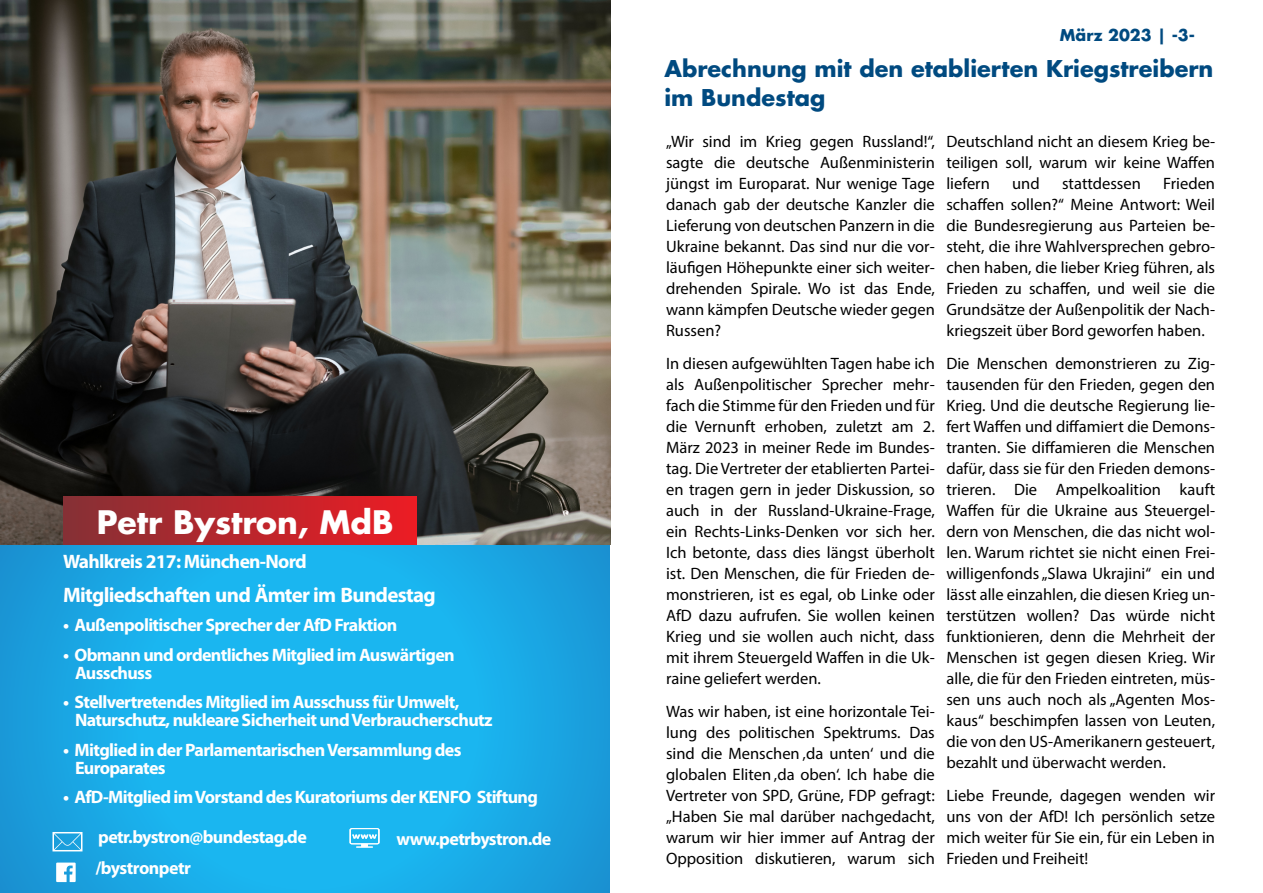
<style>
.page{position:relative;width:1263px;height:893px;background:#fff}
.page>*{position:absolute;margin:0;border:0;box-sizing:border-box;transform-origin:0 0}
.t1{font:700 31.5px "Futura Std";color:#fff}
.t2{font:700 22.5px/29.1px "Futura Std";color:#004a80}
.t3{font:700 21px "Myriad Pro";letter-spacing:-.035em;color:#fff}
.t4{font:700 19.5px "Myriad Pro";letter-spacing:-.035em;color:#fff}
.t5{font:700 18px/18px "Myriad Pro";letter-spacing:-.035em;color:#fff}
.t6{font:16.5px/21px "Myriad Pro";color:#000;text-align:justify}
.t7{font:700 15.9px "Futura Std";color:#004a80}
</style>
<div class="page">
<img style="left:0;top:0;width:610px;height:893px">
<div style="left:64px;top:496px;width:353px;height:48px;background:linear-gradient(to right,#853035,#ec1c24)"></div>
<svg style="left:350px;top:828px;width:30px;height:20px"></svg>
<svg style="left:52px;top:832px;width:30px;height:19px"></svg>
<svg style="left:56px;top:863px;width:20px;height:19px"></svg>
<h1 class="t1" style="left:97px;top:507px;width:298px">Petr Bystron, MdB</h1>
<p class="t4" style="left:63px;top:554px;width:245px">Wahlkreis 217: München-Nord</p>
<p class="t3" style="left:63px;top:586px;width:374px">Mitgliedschaften und Ämter im Bundestag</p>
<p class="t5" style="left:63px;top:618px;width:336px">• Außenpolitischer Sprecher der AfD Fraktion</p>
<p class="t5" style="left:75px;top:647px;width:381px;text-indent:-12px">• Obmann und ordentliches Mitglied im Auswärtigen<br>Ausschuss</p>
<p class="t5" style="left:75px;top:695px;width:419px;text-indent:-12px">• Stellvertretendes Mitglied im Ausschuss für Umwelt,<br>Naturschutz, nukleare Sicherheit undVerbraucherschutz</p>
<p class="t5" style="left:75px;top:742px;width:388px;text-indent:-12px">• Mitglied in der ParlamentarischenVersammlung des<br>Europarates</p>
<p class="t5" style="left:63px;top:790px;width:476px">• AfD-Mitglied imVorstand des Kuratoriums der KENFO Stiftung</p>
<p class="t5" style="left:96px;top:823px;width:213px;line-height:30.9px">petr.bystron@bundestag.de /bystronpetr</p>
<p class="t5" style="left:396px;top:831px;width:156px">www.petrbystron.de</p>
<p class="t7" style="left:1060px;top:28px;width:137px">März 2023 | -3-</p>
<h2 class="t2" style="left:664px;top:55px;width:550px">Abrechnung mit den etablierten Kriegstreibern im Bundestag</h2>
<p class="t6" style="left:666px;top:132px;width:270px">„Wir sind im Krieg gegen Russland!“, sagte die deutsche Außenministerin jüngst im Europarat. Nur wenige Tage danach gab der deutsche Kanzler die Lieferung von deutschen Panzern in die Ukraine bekannt. Das sind nur die vor‐ läufigen Höhepunkte einer sich weiter‐ drehenden Spirale. Wo ist das Ende, wann kämpfen Deutsche wieder gegen Russen?</p>
<p class="t6" style="left:666px;top:354px;width:270px">In diesen aufgewühlten Tagen habe ich als Außenpolitischer Sprecher mehr‐ fach die Stimme für den Frieden und für die Vernunft erhoben, zuletzt am 2.<br>März 2023 in meiner Rede im Bundes‐ tag. Die Vertreter der etablierten Partei‐ en tragen gern in jeder Diskussion, so auch in der Russland-Ukraine-Frage, ein Rechts-Links-Denken vor sich her.<br>Ich betonte, dass dies längst überholt ist. Den Menschen, die für Frieden de‐ monstrieren, ist es egal, ob Linke oder AfD dazu aufrufen. Sie wollen keinen Krieg und sie wollen auch nicht, dass mit ihrem Steuergeld Waffen in die Uk‐ raine geliefert werden.</p>
<p class="t6" style="left:666px;top:702px;width:270px">Was wir haben, ist eine horizontale Tei‐ lung des politischen Spektrums. Das sind die Menschen ‚da unten‘ und die globalen Eliten ‚da oben‘. Ich habe die Vertreter von SPD, Grüne, FDP gefragt: „Haben Sie mal darüber nachgedacht, warum wir hier immer auf Antrag der Opposition diskutieren, warum sich</p>
<p class="t6" style="left:946px;top:132px;width:270px">Deutschland nicht an diesem Krieg be‐ teiligen soll, warum wir keine Waffen liefern</p>
<p class="t6" style="left:946px;top:174px;width:270px;text-indent:217px">Frieden schaffen sollen?“ Meine Antwort: Weil die Bundesregierung aus Parteien be‐ steht, die ihre Wahlversprechen gebro‐ chen haben, die lieber Krieg führen, als Frieden zu schaffen, und weil sie die Grundsätze der Außenpolitik der Nach‐ kriegszeit über Bord geworfen haben.</p>
<p class="t6" style="left:946px;top:354px;width:270px">Die Menschen demonstrieren zu Zig‐ tausenden für den Frieden, gegen den Krieg. Und die deutsche Regierung lie‐ fert Waffen und diffamiert die Demons‐ tranten. Sie diffamieren die Menschen dafür, dass sie für den Frieden demons‐ trieren. Die Ampelkoalition kauft Waffen für die Ukraine aus Steuergel‐ dern von Menschen, die das nicht wol‐ len. Warum richtet sie nicht einen Frei‐ willigenfonds „Slawa Ukrajini“ ein und lässt alle einzahlen, die diesen Krieg un‐ terstützen wollen? Das würde nicht funktionieren, denn die Mehrheit der Menschen ist gegen diesen Krieg. Wir alle, die für den Frieden eintreten, müs‐ sen uns auch noch als „Agenten Mos‐ kaus“ beschimpfen lassen von Leuten, die von den US-Amerikanern gesteuert, bezahlt und überwacht werden.</p>
<p class="t6" style="left:946px;top:786px;width:270px">Liebe Freunde, dagegen wenden wir uns von der AfD! Ich persönlich setze mich weiter für Sie ein, für ein Leben in Frieden und Freiheit!</p>
<p class="t6" style="left:1012px;top:174px;width:29px">und</p>
<p class="t6" style="left:1062px;top:174px;width:80px">stattdessen</p>
</div>
